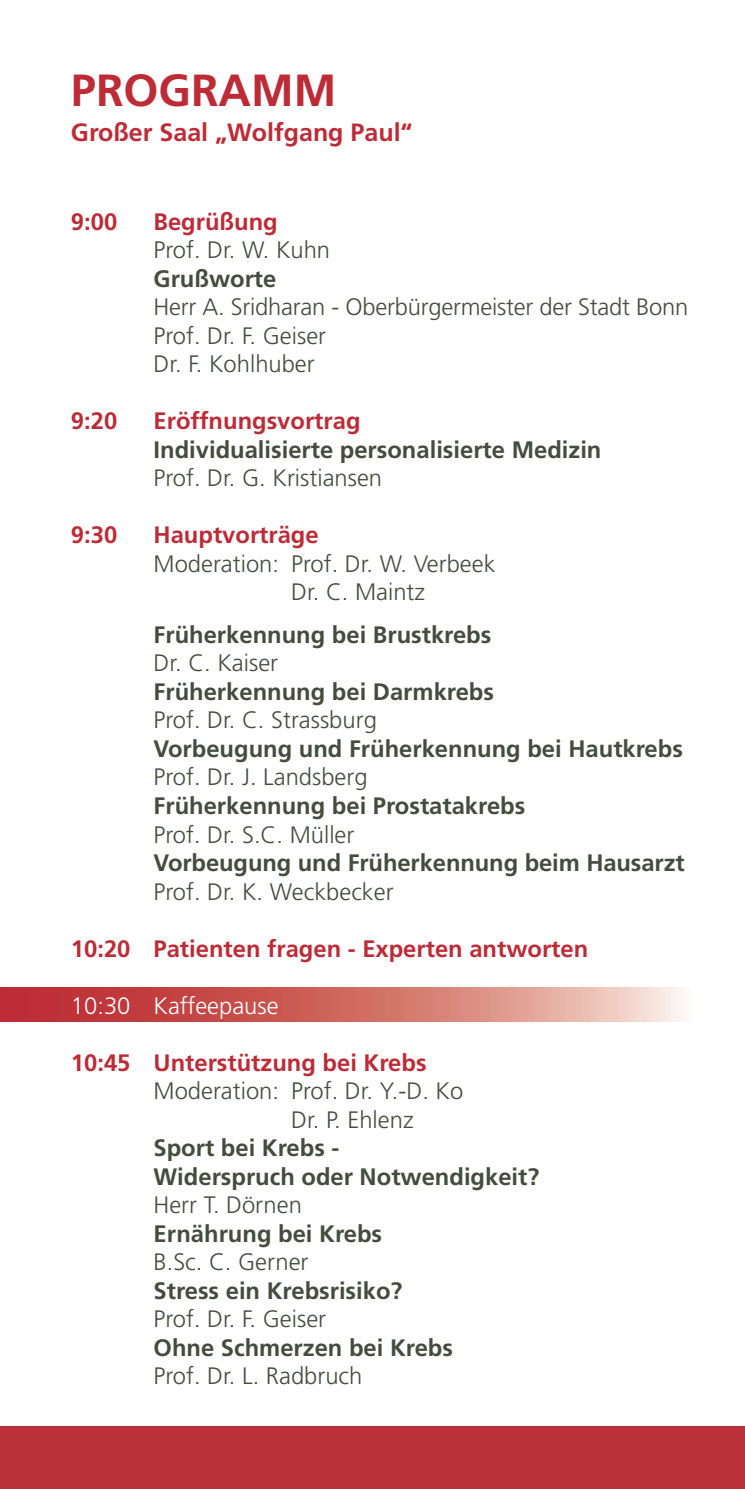
<style>
.page{position:relative;width:745px;height:1489px;background:#fff}
.page>*{position:absolute;margin:0;border:0;box-sizing:border-box;transform-origin:0 0}
.t1{font:700 45px "Frutiger";color:#bd2b36}
.t2{font:700 25px "Frutiger";color:#bd2b36}
.t3{font:300 23.75px/28.5px "Frutiger";color:#434c3d}
.t4{font:700 23.75px/28.5px "Frutiger";color:#434c3d}
.t5{font:700 23.75px "Frutiger";color:#bd2b36}
.t6{font:300 23.75px "Frutiger";color:#fff}
</style>
<div class="page">
<svg style="left:0;top:987px;width:683px;height:34px;background:#d3736e"></svg>
<div style="left:0;top:1426px;width:744px;height:62px;background:#bc303a"></div>
<h1 class="t1" style="left:71px;top:64px;width:266px">PROGRAMM</h1>
<p class="t2" style="left:71px;top:118px;width:343px">Großer Saal „Wolfgang Paul“</p>
<p class="t5" style="left:71px;top:207px;width:48px">9:00</p>
<p class="t5" style="left:153px;top:207px;width:126px">Begrüßung</p>
<p class="t3" style="left:153px;top:235px;width:178px">Prof. Dr. W. Kuhn</p>
<p class="t4" style="left:153px;top:264px;width:124px">Grußworte</p>
<p class="t3" style="left:153px;top:292px;width:536px">Herr A. Sridharan - Oberbürgermeister der Stadt Bonn<br>Prof. Dr. F. Geiser<br>Dr. F. Kohlhuber</p>
<p class="t5" style="left:71px;top:407px;width:48px">9:20</p>
<p class="t5" style="left:153px;top:407px;width:208px">Eröffnungsvortrag</p>
<p class="t4" style="left:153px;top:435px;width:449px">Individualisierte personalisierte Medizin</p>
<p class="t3" style="left:153px;top:463px;width:230px">Prof. Dr. G. Kristiansen</p>
<p class="t5" style="left:71px;top:521px;width:48px">9:30</p>
<p class="t5" style="left:153px;top:521px;width:166px">Hauptvorträge</p>
<p class="t3" style="left:291px;top:549px;width:206px;text-indent:-137px">Moderation: Prof. Dr. W. Verbeek<br>Dr. C. Maintz</p>
<p class="t4" style="left:153px;top:620px;width:339px">Früherkennung bei Brustkrebs</p>
<p class="t3" style="left:153px;top:649px;width:126px">Dr. C. Kaiser</p>
<p class="t4" style="left:153px;top:677px;width:342px">Früherkennung bei Darmkrebs</p>
<p class="t3" style="left:153px;top:706px;width:225px">Prof. Dr. C. Strassburg</p>
<p class="t4" style="left:153px;top:734px;width:530px">Vorbeugung und Früherkennung bei Hautkrebs</p>
<p class="t3" style="left:153px;top:763px;width:215px">Prof. Dr. J. Landsberg</p>
<p class="t4" style="left:153px;top:791px;width:373px">Früherkennung bei Prostatakrebs</p>
<p class="t3" style="left:153px;top:820px;width:202px">Prof. Dr. S.C. Müller</p>
<p class="t4" style="left:153px;top:848px;width:532px">Vorbeugung und Früherkennung beim Hausarzt</p>
<p class="t3" style="left:153px;top:877px;width:241px">Prof. Dr. K. Weckbecker</p>
<p class="t5" style="left:71px;top:934px;width:518px">10:20 Patienten fragen - Experten antworten</p>
<p class="t6" style="left:71px;top:991px;width:209px">10:30 Kaffeepause</p>
<p class="t5" style="left:71px;top:1048px;width:357px">10:45 Unterstützung bei Krebs</p>
<p class="t3" style="left:291px;top:1076px;width:173px;text-indent:-137px">Moderation: Prof. Dr. Y.-D. Ko<br>Dr. P. Ehlenz</p>
<p class="t4" style="left:153px;top:1133px;width:387px">Sport bei Krebs -<br>Widerspruch oder Notwendigkeit?</p>
<p class="t3" style="left:153px;top:1190px;width:150px">Herr T. Dörnen</p>
<p class="t4" style="left:153px;top:1218px;width:230px">Ernährung bei Krebs</p>
<p class="t3" style="left:153px;top:1247px;width:156px">B.Sc. C. Gerner</p>
<p class="t4" style="left:153px;top:1275px;width:250px">Stress ein Krebsrisiko?</p>
<p class="t3" style="left:153px;top:1304px;width:174px">Prof. Dr. F. Geiser</p>
<p class="t4" style="left:153px;top:1332px;width:301px">Ohne Schmerzen bei Krebs</p>
<p class="t3" style="left:153px;top:1361px;width:210px">Prof. Dr. L. Radbruch</p>
</div>
